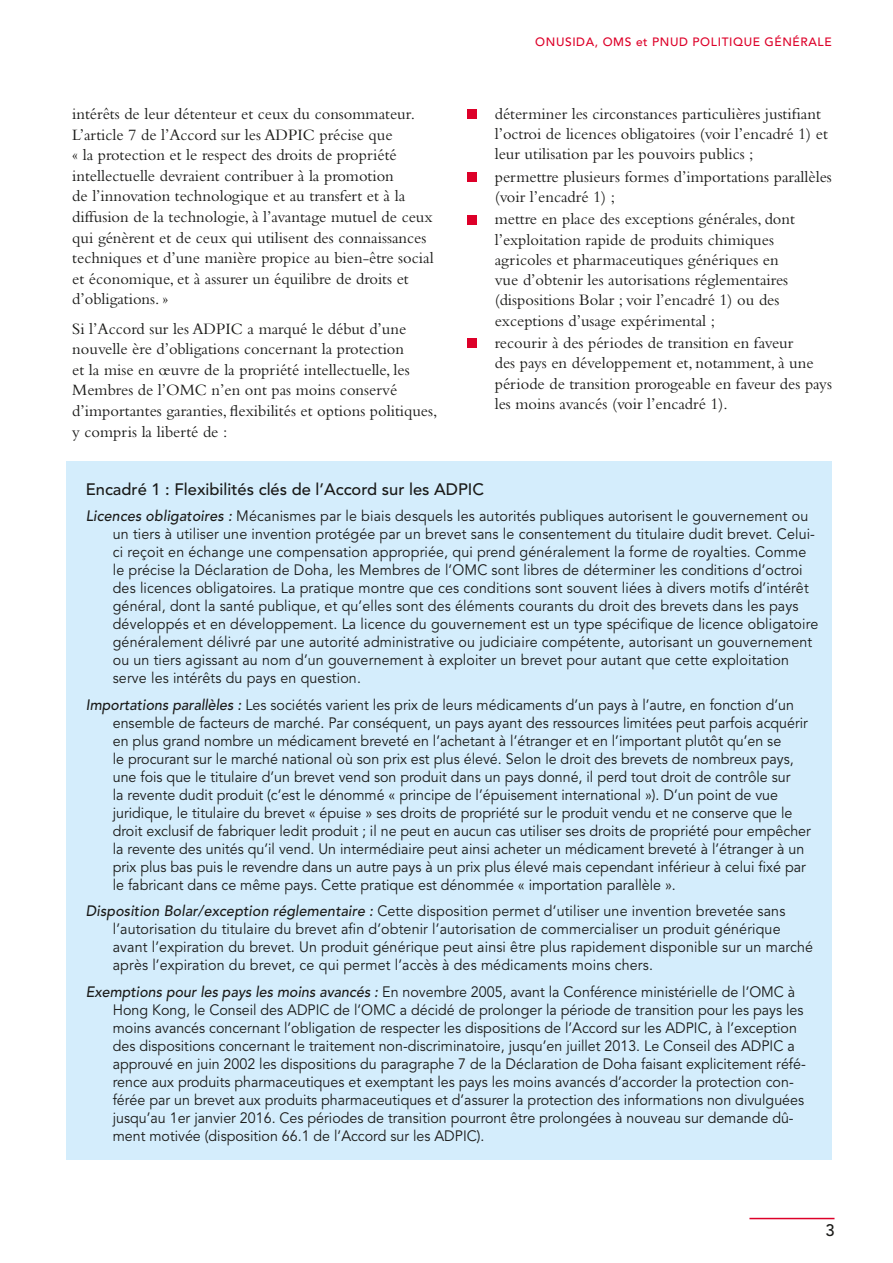
<style>
.page{position:relative;width:893px;height:1263px;background:#fff}
.page>*{position:absolute;margin:0;border:0;box-sizing:border-box;transform-origin:0 0}
.t1{font:16.5px/20.5px "Bembo";color:#1a1a18}
.t2{font:500 16.5px "Avenir";color:#1a1a18}
.t3{font:15px/18px "Avenir";color:#1a1a18;scale:.95 1}
.t4{font:500 12px "Avenir";letter-spacing:.05em;color:#dd0029}
.s1{font-weight:500;font-style:italic}
</style>
<div class="page">
<hr style="left:749px;top:1218px;width:85px;height:1px;background:#dd0029">
<div style="left:468px;top:110px;width:9px;height:9px;background:#dd0029"></div>
<div style="left:468px;top:172px;width:9px;height:10px;background:#dd0029"></div>
<div style="left:468px;top:215px;width:9px;height:9px;background:#dd0029"></div>
<div style="left:468px;top:339px;width:9px;height:9px;background:#dd0029"></div>
<div style="left:66px;top:461px;width:766px;height:698px;background:#d4edfc"></div>
<p class="t1" style="left:72px;top:103px;width:363px">intérêts de leur détenteur et ceux du consommateur.<br>L’article 7 de l’Accord sur les ADPIC précise que<br>« la protection et le respect des droits de propriété intellectuelle devraient contribuer à la promotion<br>de l’innovation technologique et au transfert et à la diffusion de la technologie, à l’avantage mutuel de ceux qui génèrent et de ceux qui utilisent des connaissances techniques et d’une manière propice au bien-être social et économique, et à assurer un équilibre de droits et d’obligations. »</p>
<p class="t1" style="left:72px;top:318px;width:367px">Si l’Accord sur les ADPIC a marqué le début d’une nouvelle ère d’obligations concernant la protection<br>et la mise en œuvre de la propriété intellectuelle, les Membres de l’OMC n’en ont pas moins conservé d’importantes garanties, flexibilités et options politiques, y compris la liberté de :</p>
<p class="t4" style="left:535px;top:35px;width:298px">ONUSIDA, OMS et PNUD POLITIQUE GÉNÉRALE</p>
<p class="t1" style="left:495px;top:103px;width:335px">déterminer les circonstances particulières justifiant l’octroi de licences obligatoires (voir l’encadré 1) et leur utilisation par les pouvoirs publics ;</p>
<p class="t1" style="left:495px;top:166px;width:339px">permettre plusieurs formes d’importations parallèles (voir l’encadré 1) ;</p>
<p class="t1" style="left:495px;top:209px;width:302px">mettre en place des exceptions générales, dont l’exploitation rapide de produits chimiques agricoles et pharmaceutiques génériques en vue d’obtenir les autorisations réglementaires (dispositions Bolar ; voir l’encadré 1) ou des exceptions d’usage expérimental ;</p>
<p class="t1" style="left:495px;top:332px;width:339px">recourir à des périodes de transition en faveur<br>des pays en développement et, notamment, à une période de transition prorogeable en faveur des pays les moins avancés (voir l’encadré 1).</p>
<p class="t2" style="left:86px;top:479px;width:400px">Encadré 1 : Flexibilités clés de l’Accord sur les ADPIC</p>
<p class="t3" style="left:113px;top:507px;width:744px;text-indent:-27px"><span class="s1">Licences obligatoires :</span> Mécanismes par le biais desquels les autorités publiques autorisent le gouvernement ou un tiers à utiliser une invention protégée par un brevet sans le consentement du titulaire dudit brevet. Celui&shy;ci reçoit en échange une compensation appropriée, qui prend généralement la forme de royalties. Comme le précise la Déclaration de Doha, les Membres de l’OMC sont libres de déterminer les conditions d’octroi des licences obligatoires. La pratique montre que ces conditions sont souvent liées à divers motifs d’intérêt général, dont la santé publique, et qu’elles sont des éléments courants du droit des brevets dans les pays développés et en développement. La licence du gouvernement est un type spécifique de licence obligatoire généralement délivré par une autorité administrative ou judiciaire compétente, autorisant un gouvernement ou un tiers agissant au nom d’un gouvernement à exploiter un brevet pour autant que cette exploitation serve les intérêts du pays en question.</p>
<p class="t3" style="left:113px;top:696px;width:736px;text-indent:-27px"><span class="s1">Importations parallèles :</span> Les sociétés varient les prix de leurs médicaments d’un pays à l’autre, en fonction d’un ensemble de facteurs de marché. Par conséquent, un pays ayant des ressources limitées peut parfois acquérir en plus grand nombre un médicament breveté en l’achetant à l’étranger et en l’important plutôt qu’en se<br>le procurant sur le marché national où son prix est plus élevé. Selon le droit des brevets de nombreux pays, une fois que le titulaire d’un brevet vend son produit dans un pays donné, il perd tout droit de contrôle sur<br>la revente dudit produit (c’est le dénommé « principe de l’épuisement international »). D’un point de vue juridique, le titulaire du brevet « épuise » ses droits de propriété sur le produit vendu et ne conserve que le droit exclusif de fabriquer ledit produit ; il ne peut en aucun cas utiliser ses droits de propriété pour empêcher la revente des unités qu’il vend. Un intermédiaire peut ainsi acheter un médicament breveté à l’étranger à un prix plus bas puis le revendre dans un autre pays à un prix plus élevé mais cependant inférieur à celui fixé par le fabricant dans ce même pays. Cette pratique est dénommée « importation parallèle ».</p>
<p class="t3" style="left:113px;top:902px;width:739px;text-indent:-27px"><span class="s1">Disposition Bolar/exception réglementaire :</span> Cette disposition permet d’utiliser une invention brevetée sans l’autorisation du titulaire du brevet afin d’obtenir l’autorisation de commercialiser un produit générique avant l’expiration du brevet. Un produit générique peut ainsi être plus rapidement disponible sur un marché après l’expiration du brevet, ce qui permet l’accès à des médicaments moins chers.</p>
<p class="t3" style="left:113px;top:983px;width:731px;text-indent:-27px"><span class="s1">Exemptions pour les pays les moins avancés :</span> En novembre 2005, avant la Conférence ministérielle de l’OMC à Hong Kong, le Conseil des ADPIC de l’OMC a décidé de prolonger la période de transition pour les pays les moins avancés concernant l’obligation de respecter les dispositions de l’Accord sur les ADPIC, à l’exception des dispositions concernant le traitement non-discriminatoire, jusqu’en juillet 2013. Le Conseil des ADPIC a approuvé en juin 2002 les dispositions du paragraphe 7 de la Déclaration de Doha faisant explicitement réfé&shy;rence aux produits pharmaceutiques et exemptant les pays les moins avancés d’accorder la protection con&shy;férée par un brevet aux produits pharmaceutiques et d’assurer la protection des informations non divulguées jusqu’au 1er janvier 2016. Ces périodes de transition pourront être prolongées à nouveau sur demande dû&shy;ment motivée (disposition 66.1 de l’Accord sur les ADPIC).</p>
<p class="t2" style="left:825px;top:1221px;width:11px">3</p>
</div>
